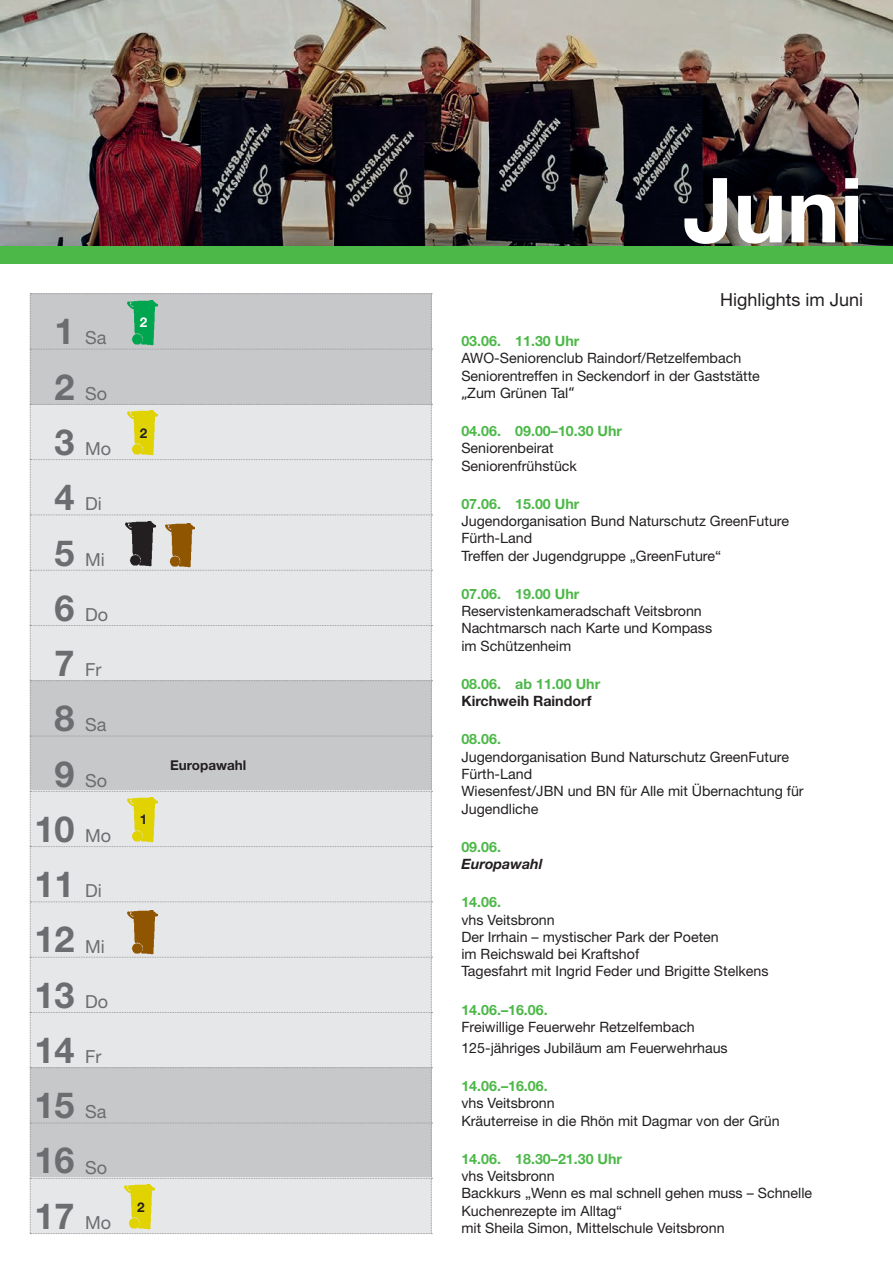
<style>
.page{position:relative;width:893px;height:1263px;background:#fff}
.page>*{position:absolute;margin:0;border:0;box-sizing:border-box;transform-origin:0 0}
.t1{font:700 90px "Helvetica Neue LT Std";color:#fff}
.t2{font:700 36px/55.2px "Helvetica Neue LT Std";color:#6c6d70;text-align:center}
.t3{font:18px "Helvetica Neue LT Std";color:#6c6d70}
.t4{font:18px "Helvetica Neue LT Std";color:#231f20}
.t5{font:14.25px/17.2px "Helvetica Neue LT Std";color:#231f20}
.t6{font:700 14.25px "Helvetica Neue LT Std";color:#4cb848}
.t7{font:700 14.25px "Helvetica Neue LT Std";color:#231f20}
.t8{font:italic 700 14.25px "Helvetica Neue LT Std";color:#231f20}
.t9{font:700 13.5px "Helvetica Neue LT Std";color:#231f20}
.t10{font:700 13.5px "Helvetica Neue LT Std";color:#fff}
.s1{font-weight:700;font-size:36px}
.s2{font-family:"Ubuntu"}
</style>
<div class="page">
<svg style="left:30px;top:293px;width:402px;height:941px;background:#dadbdd"></svg>
<img style="left:0;top:0;width:893px;height:247px">
<div style="left:0;top:247px;width:893px;height:17px;background:#4cb848"></div>
<img style="left:125px;top:522px;width:30px;height:45px">
<img style="left:165px;top:523px;width:30px;height:45px">
<img style="left:128px;top:910px;width:29px;height:45px">
<img style="left:128px;top:300px;width:29px;height:45px">
<img style="left:128px;top:798px;width:29px;height:44px">
<img style="left:128px;top:411px;width:29px;height:44px">
<img style="left:125px;top:1185px;width:29px;height:44px">
<p class="t3" style="left:54px;top:327px;width:53px"><span class="s1">1</span> Sa</p>
<h2 class="t2" style="left:34px;top:358px;width:42px">2<br>3<br>4<br>5<br>6<br>7<br>8<br>9<br>10<br>11<br>12<br>13<br>14<br>15<br>16<br>17</h2>
<p class="t3" style="left:85px;top:383px;width:23px">So</p>
<p class="t3" style="left:85px;top:438px;width:28px">Mo</p>
<p class="t3" style="left:85px;top:493px;width:18px">Di</p>
<p class="t3" style="left:85px;top:548px;width:21px">Mi</p>
<p class="t3" style="left:85px;top:604px;width:25px">Do</p>
<p class="t3" style="left:85px;top:659px;width:18px">Fr</p>
<p class="t3" style="left:85px;top:714px;width:23px">Sa</p>
<p class="t3" style="left:85px;top:769px;width:23px">So</p>
<p class="t3" style="left:85px;top:825px;width:28px">Mo</p>
<p class="t3" style="left:85px;top:880px;width:18px">Di</p>
<p class="t3" style="left:85px;top:935px;width:21px">Mi</p>
<p class="t3" style="left:85px;top:991px;width:25px">Do</p>
<p class="t3" style="left:85px;top:1046px;width:18px">Fr</p>
<p class="t3" style="left:85px;top:1101px;width:23px">Sa</p>
<p class="t3" style="left:85px;top:1156px;width:23px">So</p>
<p class="t3" style="left:85px;top:1212px;width:28px">Mo</p>
<p class="t10" style="left:140px;top:314px;width:9px">2</p>
<p class="t9" style="left:140px;top:425px;width:9px">2</p>
<p class="t9" style="left:140px;top:811px;width:9px">1</p>
<p class="t9" style="left:170px;top:757px;width:78px">Europawahl</p>
<p class="t9" style="left:137px;top:1198px;width:9px">2</p>
<h1 class="t1" style="left:683px;top:155px;width:181px">Juni</h1>
<p class="t4" style="left:720px;top:289px;width:145px">Highlights im Juni</p>
<p class="t6" style="left:461px;top:332px;width:120px">03.06. 11.30 Uhr</p>
<p class="t5" style="left:461px;top:349px;width:300px">AWO-Seniorenclub Raindorf/Retzelfembach<br>Seniorentreffen in Seckendorf in der Gaststätte <span class="s2">„</span>Zum Grünen Tal<span class="s2">“</span></p>
<p class="t6" style="left:461px;top:422px;width:162px">04.06. 09.00–10.30 Uhr</p>
<p class="t5" style="left:461px;top:439px;width:117px">Seniorenbeirat<br>Seniorenfrühstück</p>
<p class="t6" style="left:461px;top:495px;width:120px">07.06. 15.00 Uhr</p>
<p class="t5" style="left:461px;top:512px;width:329px">Jugendorganisation Bund Naturschutz GreenFuture<br>Fürth-Land<br>Treffen der Jugendgruppe „GreenFuture“</p>
<p class="t6" style="left:461px;top:585px;width:120px">07.06. 19.00 Uhr</p>
<p class="t5" style="left:461px;top:602px;width:252px">Reservistenkameradschaft Veitsbronn<br>Nachtmarsch nach Karte und Kompass im Schützenheim</p>
<p class="t6" style="left:461px;top:675px;width:140px">08.06. ab 11.00 Uhr</p>
<p class="t7" style="left:461px;top:692px;width:132px">Kirchweih Raindorf</p>
<p class="t6" style="left:461px;top:731px;width:41px">08.06.</p>
<p class="t5" style="left:461px;top:748px;width:344px">Jugendorganisation Bund Naturschutz GreenFuture<br>Fürth-Land<br>Wiesenfest/JBN und BN für Alle mit Übernachtung für<br>Jugendliche</p>
<p class="t6" style="left:461px;top:838px;width:41px">09.06.</p>
<p class="t8" style="left:461px;top:855px;width:83px">Europawahl</p>
<p class="t6" style="left:461px;top:893px;width:41px">14.06.</p>
<p class="t5" style="left:461px;top:911px;width:309px">vhs Veitsbronn<br>Der Irrhain – mystischer Park der Poeten<br>im Reichswald bei Kraftshof<br>Tagesfahrt mit Ingrid Feder und Brigitte Stelkens</p>
<p class="t6" style="left:461px;top:1001px;width:88px">14.06.–16.06.</p>
<p class="t5" style="left:461px;top:1016px;width:268px;line-height:21px">Freiwillige Feuerwehr Retzelfembach<br>125-jähriges Jubiläum am Feuerwehrhaus</p>
<p class="t6" style="left:461px;top:1077px;width:88px">14.06.–16.06.</p>
<p class="t5" style="left:461px;top:1094px;width:320px">vhs Veitsbronn<br>Kräuterreise in die Rhön mit Dagmar von der Grün</p>
<p class="t6" style="left:461px;top:1150px;width:162px">14.06. 18.30–21.30 Uhr</p>
<p class="t5" style="left:461px;top:1167px;width:352px">vhs Veitsbronn<br>Backkurs „Wenn es mal schnell gehen muss – Schnelle Kuchenrezepte im Alltag“<br>mit Sheila Simon, Mittelschule Veitsbronn</p>
</div>
